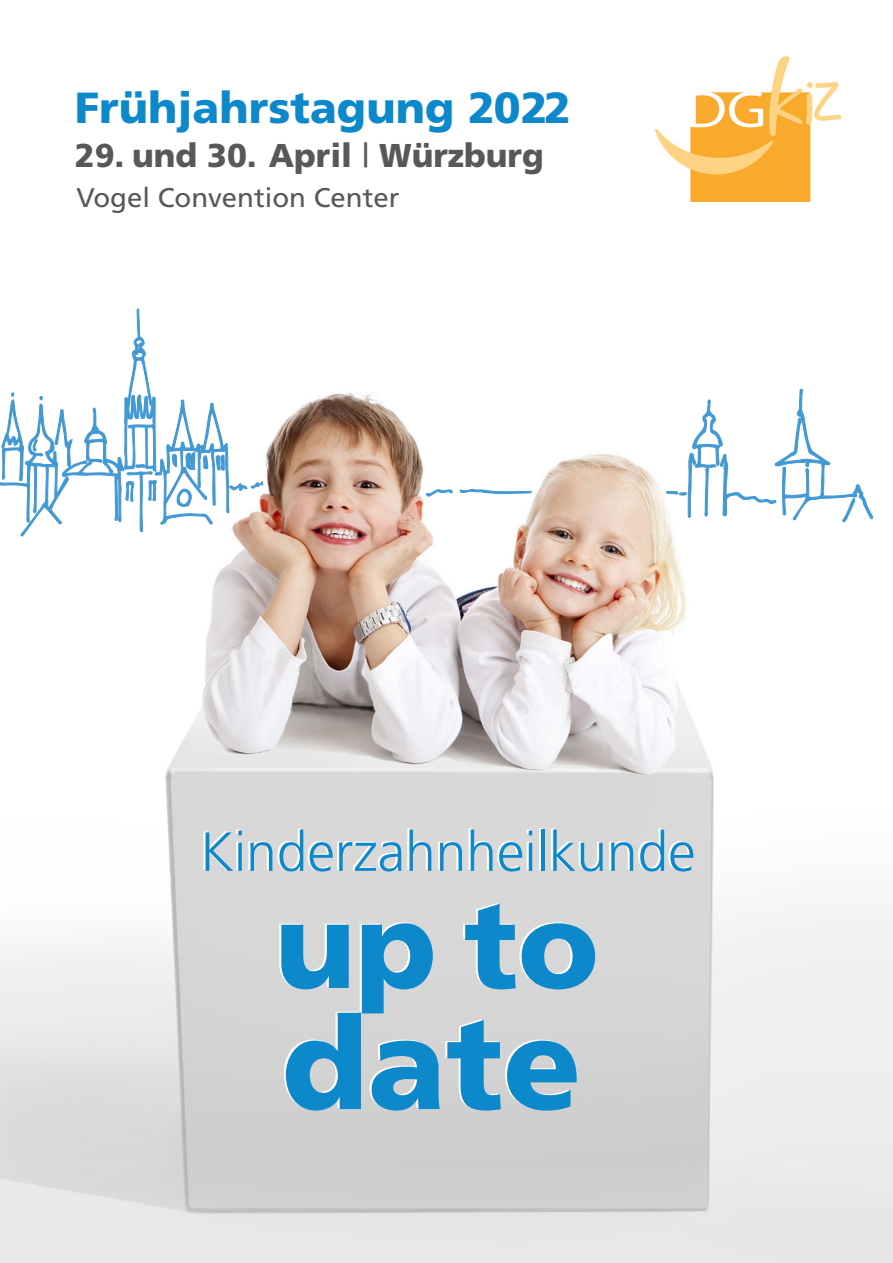
<style>
.page{position:relative;width:893px;height:1263px;background:#fff}
.page>*{position:absolute;margin:0;border:0;box-sizing:border-box;transform-origin:0 0}
.t1{font:900 128.4px "Frutiger";color:#0c88cb}
.t2{font:900 121.35px "Frutiger";color:#0c88cb}
.t3{font:300 55.05px "Frutiger";color:#0c88cb}
.t4{font:900 43.5px "Frutiger";color:#0c88cb}
.t5{font:900 33px "Frutiger";color:#57585a}
.t6{font:27px "Frutiger";color:#57585a}
.s1{font-weight:400}
</style>
<div class="page">
<img style="left:0;top:387px;width:893px;height:876px">
<img style="left:656px;top:56px;width:184px;height:146px">
<h3 class="t4" style="left:75px;top:81px;width:498px">Frühjahrstagung 2022</h3>
<p class="t5" style="left:75px;top:136px;width:471px">29. und 30. April <span class="s1">|</span> Würzburg</p>
<p class="t6" style="left:76px;top:181px;width:325px">Vogel Convention Center</p>
<h3 class="t3" style="left:200px;top:821px;width:497px">Kinderzahnheilkunde</h3>
<h2 class="t2" style="left:275px;top:872px;width:326px">up to</h2>
<h1 class="t1" style="left:282px;top:986px;width:301px">date</h1>
</div>
